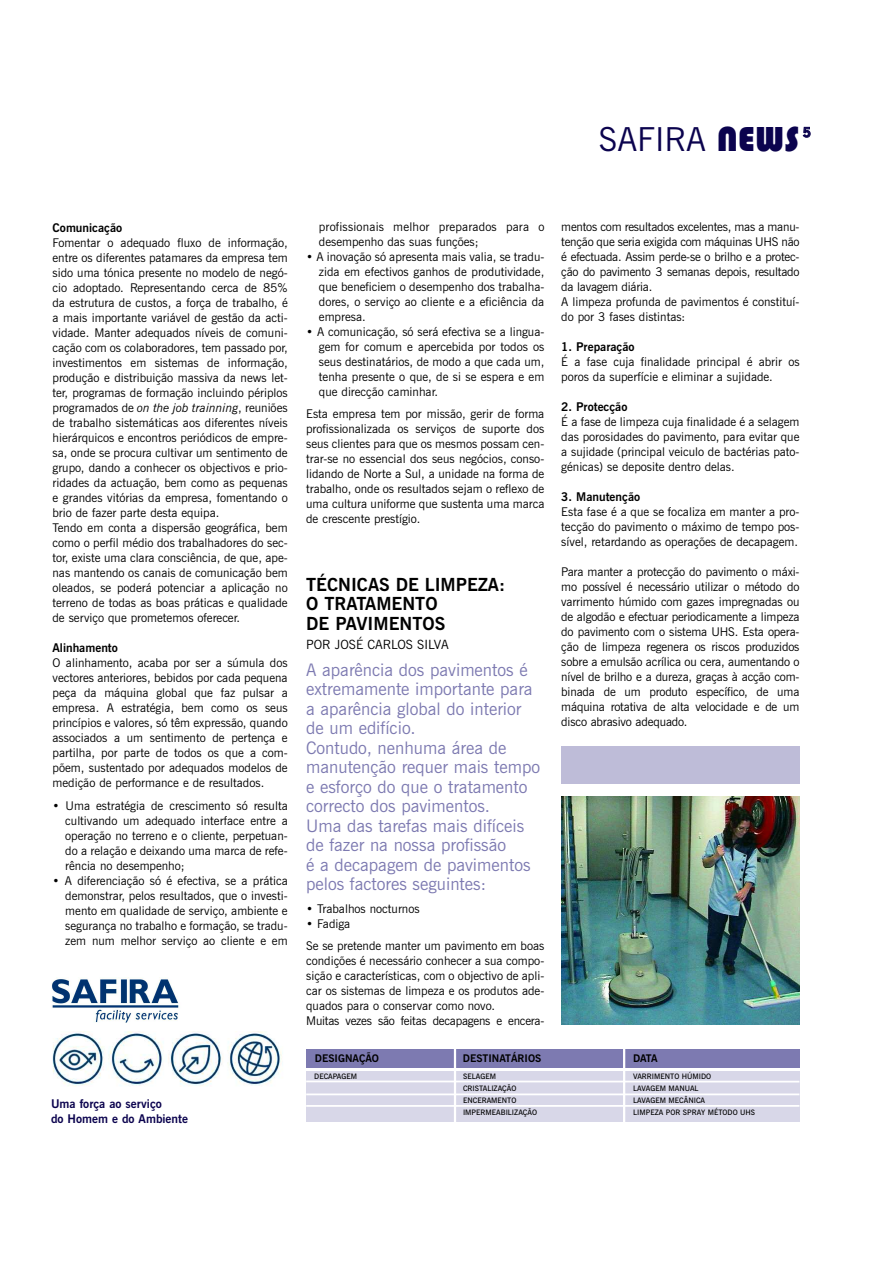
<style>
.page{position:relative;width:893px;height:1263px;background:#fff}
.page>*{position:absolute;margin:0;border:0;box-sizing:border-box;transform-origin:0 0}
.t1{font:33px "News Gothic BT";color:#0b034e}
.t2{font:700 18px/19.5px "News Gothic BT";color:#000}
.t3{font:17.25px/19.5px "News Gothic BT";color:#7d7ab1}
.t4{font:700 13.5px "News Gothic BT";color:#0b034e}
.t5{font:12.75px "News Gothic BT";color:#000}
.t6{font:12px/15px "News Gothic BT";color:#000;text-align:justify}
.t7{font:12px/15px "News Gothic BT";letter-spacing:-.02em;color:#000}
.t8{font:700 12px "News Gothic BT";color:#000}
.t9{font:700 12px/15px "News Gothic BT";color:#0b034e}
.t10{font:700 10.5px "News Gothic BT";color:#000}
.t11{font:600 7.5px "News Gothic BT";color:#000}
.s1{font-family:"Bauhaus 93";font-size:36px}
.s2{font-style:italic}
</style>
<div class="page">
<div style="left:561px;top:747px;width:238px;height:37px;background:#bebcd8"></div>
<div style="left:306px;top:1049px;width:493px;height:18px;background:#7d7ab1"></div>
<div style="left:306px;top:1071px;width:493px;height:51px;background:#d8d7e8"></div>
<hr style="left:454px;top:1044px;width:2px;height:82px;background:#fff">
<hr style="left:623px;top:1045px;width:2px;height:82px;background:#fff">
<hr style="left:306px;top:1080px;width:493px;height:2px;background:#fff">
<hr style="left:306px;top:1093px;width:493px;height:2px;background:#fff">
<hr style="left:306px;top:1105px;width:493px;height:2px;background:#fff">
<img style="left:52px;top:1031px;width:231px;height:55px">
<img style="left:561px;top:796px;width:238px;height:228px">
<img style="left:52px;top:977px;width:127px;height:45px">
<h1 class="t1" style="left:599px;top:128px;width:202px">SAFIRA <span class="s1">NEWS</span></h1>
<p class="t4" style="left:803px;top:127px;width:10px">5</p>
<p class="t8" style="left:53px;top:223px;width:71px">Comunicação</p>
<p class="t6" style="left:53px;top:237px;width:237px;text-align:left">Fomentar o adequado fluxo de informação, entre os diferentes patamares da empresa tem sido uma tónica presente no modelo de negó&shy;cio adoptado. Representando cerca de 85% da estrutura de custos, a força de trabalho, é a mais importante variável de gestão da acti&shy;vidade. Manter adequados níveis de comuni&shy;cação com os colaboradores, tem passado por, investimentos em sistemas de informação, produção e distribuição massiva da news let&shy;ter, programas de formação incluindo périplos programados de <span class="s2">on the job trainning</span>, reuniões de trabalho sistemáticas aos diferentes níveis hierárquicos e encontros periódicos de empre&shy;sa, onde se procura cultivar um sentimento de grupo, dando a conhecer os objectivos e prio&shy;ridades da actuação, bem como as pequenas e grandes vitórias da empresa, fomentando o brio de fazer parte desta equipa.<br>Tendo em conta a dispersão geográfica, bem como o perfil médio dos trabalhadores do sec&shy;tor, existe uma clara consciência, de que, ape&shy;nas mantendo os canais de comunicação bem oleados, se poderá potenciar a aplicação no terreno de todas as boas práticas e qualidade de serviço que prometemos oferecer.</p>
<p class="t8" style="left:53px;top:643px;width:67px">Alinhamento</p>
<p class="t6" style="left:53px;top:657px;width:237px">O alinhamento, acaba por ser a súmula dos vectores anteriores, bebidos por cada pequena peça da máquina global que faz pulsar a empresa. A estratégia, bem como os seus princípios e valores, só têm expressão, quando associados a um sentimento de pertença e partilha, por parte de todos os que a com&shy;põem, sustentado por adequados modelos de medição de performance e de resultados.</p>
<p class="t6" style="left:65px;top:799px;width:224px;text-indent:-13px">• Uma estratégia de crescimento só resulta cultivando um adequado interface entre a operação no terreno e o cliente, perpetuan&shy;do a relação e deixando uma marca de refe&shy;rência no desempenho;</p>
<p class="t6" style="left:65px;top:874px;width:224px;text-indent:-13px">• A diferenciação só é efectiva, se a prática demonstrar, pelos resultados, que o investi&shy;mento em qualidade de serviço, ambiente e segurança no trabalho e formação, se tradu&shy;zem num melhor serviço ao cliente e em</p>
<p class="t9" style="left:51px;top:1097px;width:138px">Uma força ao serviço<br>do Homem e do Ambiente</p>
<p class="t6" style="left:319px;top:220px;width:227px">profissionais melhor preparados para o desempenho das suas funções;</p>
<p class="t6" style="left:319px;top:250px;width:227px;text-indent:-13px">• A inovação só apresenta mais valia, se tradu&shy;zida em efectivos ganhos de produtividade, que beneficiem o desempenho dos trabalha&shy;dores, o serviço ao cliente e a eficiência da empresa.</p>
<p class="t6" style="left:319px;top:325px;width:227px;text-indent:-13px">• A comunicação, só será efectiva se a lingua&shy;gem for comum e apercebida por todos os seus destinatários, de modo a que cada um, tenha presente o que, de si se espera e em que direcção caminhar.</p>
<p class="t6" style="left:306px;top:408px;width:240px">Esta empresa tem por missão, gerir de forma profissionalizada os serviços de suporte dos seus clientes para que os mesmos possam cen&shy;trar-se no essencial dos seus negócios, conso&shy;lidando de Norte a Sul, a unidade na forma de trabalho, onde os resultados sejam o reflexo de uma cultura uniforme que sustenta uma marca de crescente prestígio.</p>
<h2 class="t2" style="left:306px;top:576px;width:201px">TÉCNICAS DE LIMPEZA:<br>O TRATAMENTO<br>DE PAVIMENTOS</h2>
<p class="t5" style="left:306px;top:639px;width:144px">POR JOSÉ CARLOS SILVA</p>
<p class="t3" style="left:306px;top:661px;width:235px">A aparência dos pavimentos é extremamente importante para a aparência global do interior de um edifício.<br>Contudo, nenhuma área de manutenção requer mais tempo e esforço do que o tratamento correcto dos pavimentos.<br>Uma das tarefas mais difíceis de fazer na nossa profissão<br>é a decapagem de pavimentos pelos factores seguintes:</p>
<p class="t6" style="left:306px;top:902px;width:115px">• Trabalhos nocturnos</p>
<p class="t6" style="left:306px;top:913px;width:240px;line-height:22.5px">• Fadiga<br>Se se pretende manter um pavimento em boas</p>
<p class="t6" style="left:306px;top:954px;width:240px;text-align:left">condições é necessário conhecer a sua compo&shy;sição e características, com o objectivo de apli&shy;car os sistemas de limpeza e os produtos ade&shy;quados para o conservar como novo.<br>Muitas vezes são feitas decapagens e encera-</p>
<p class="t7" style="left:561px;top:220px;width:240px">mentos com resultados excelentes, mas a manu&shy;tenção que seria exigida com máquinas UHS não é efectuada. Assim perde-se o brilho e a protec&shy;ção do pavimento 3 semanas depois, resultado da lavagem diária.<br>A limpeza profunda de pavimentos é constituí&shy;do por 3 fases distintas:</p>
<p class="t8" style="left:561px;top:342px;width:75px">1. Preparação</p>
<p class="t6" style="left:561px;top:355px;width:240px">É a fase cuja finalidade principal é abrir os poros da superfície e eliminar a sujidade.</p>
<p class="t8" style="left:561px;top:402px;width:68px">2. Protecção</p>
<p class="t6" style="left:561px;top:415px;width:240px">É a fase de limpeza cuja finalidade é a selagem das porosidades do pavimento, para evitar que a sujidade (principal veiculo de bactérias pato&shy;génicas) se deposite dentro delas.</p>
<p class="t8" style="left:561px;top:492px;width:80px">3. Manutenção</p>
<p class="t6" style="left:561px;top:505px;width:240px">Esta fase é a que se focaliza em manter a pro&shy;tecção do pavimento o máximo de tempo pos&shy;sível, retardando as operações de decapagem.</p>
<p class="t6" style="left:561px;top:565px;width:240px">Para manter a protecção do pavimento o máxi&shy;mo possível é necessário utilizar o método do varrimento húmido com gazes impregnadas ou de algodão e efectuar periodicamente a limpeza do pavimento com o sistema UHS. Esta opera&shy;ção de limpeza regenera os riscos produzidos sobre a emulsão acrílica ou cera, aumentando o nível de brilho e a dureza, graças à acção com&shy;binada de um produto específico, de uma máquina rotativa de alta velocidade e de um disco abrasivo adequado.</p>
<p class="t10" style="left:315px;top:1054px;width:66px">DESIGNAÇÃO</p>
<p class="t10" style="left:463px;top:1054px;width:80px">DESTINATÁRIOS</p>
<p class="t10" style="left:633px;top:1054px;width:26px">DATA</p>
<p class="t11" style="left:314px;top:1074px;width:45px">DECAPAGEM</p>
<p class="t11" style="left:463px;top:1074px;width:35px">SELAGEM</p>
<p class="t11" style="left:633px;top:1074px;width:80px">VARRIMENTO HÚMIDO</p>
<p class="t11" style="left:463px;top:1086px;width:55px">CRISTALIZAÇÃO</p>
<p class="t11" style="left:633px;top:1086px;width:67px">LAVAGEM MANUAL</p>
<p class="t11" style="left:463px;top:1098px;width:55px">ENCERAMENTO</p>
<p class="t11" style="left:633px;top:1098px;width:74px">LAVAGEM MECÂNICA</p>
<p class="t11" style="left:463px;top:1110px;width:76px">IMPERMEABILIZAÇÃO</p>
<p class="t11" style="left:633px;top:1110px;width:124px">LIMPEZA POR SPRAY MÉTODO UHS</p>
</div>
